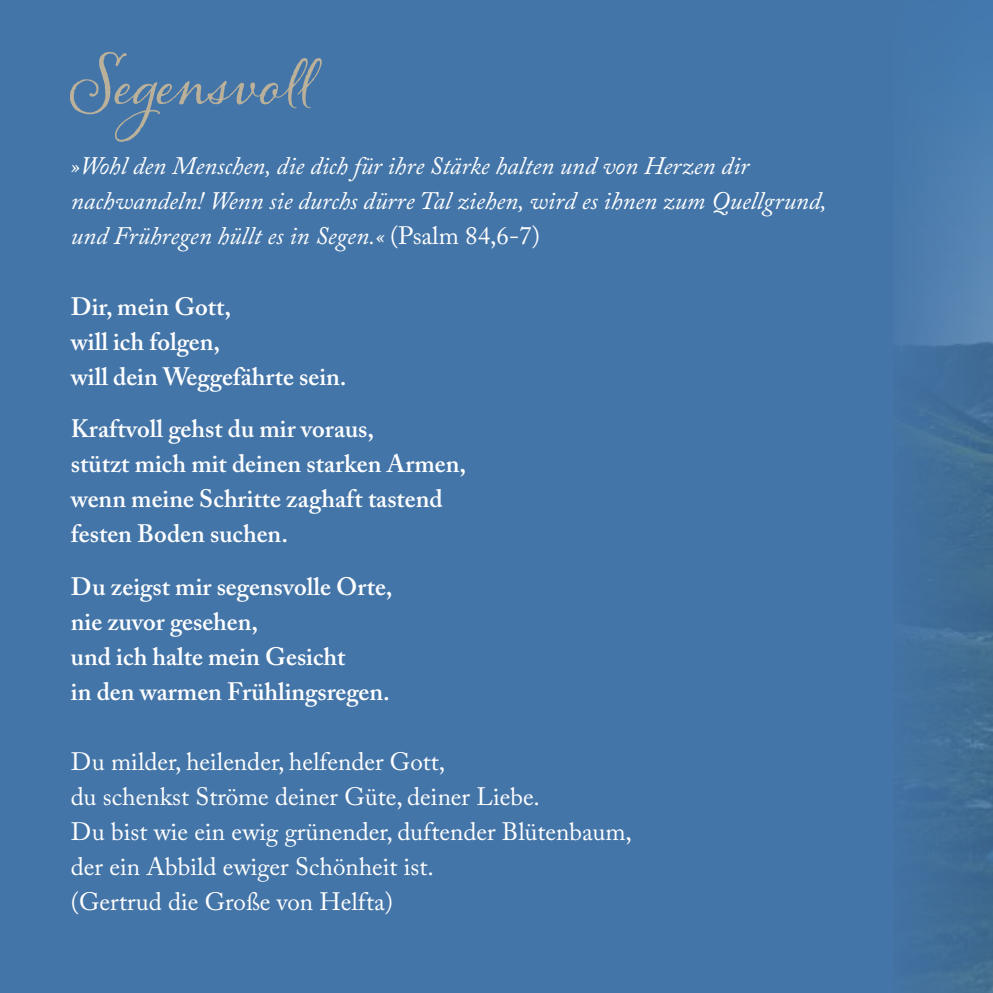
<style>
.page{position:relative;width:993px;height:993px;background:#fff}
.page>*{position:absolute;margin:0;border:0;box-sizing:border-box;transform-origin:0 0}
.t1{font:62.5px "Alana PRO";letter-spacing:.005em;color:#bbb19a}
.t2{font:600 25px/35px "Adobe Caslon Pro";color:#fff}
.t3{font:25px/35px "Adobe Caslon Pro";color:#fff}
.t4{font:italic 25px/35px "Adobe Caslon Pro";color:#fff}
.s1{font-style:normal}
</style>
<div class="page">
<div style="left:0;top:0;width:992px;height:992px;background:#4475a8"></div>
<img style="left:911px;top:120px;width:81px;height:872px">
<h1 class="t1" style="left:71px;top:57px;width:241px">Segensvoll</h1>
<p class="t4" style="left:71px;top:148px;width:757px">»Wohl den Menschen, die dich für ihre Stärke halten und von Herzen dir nachwandeln! Wenn sie durchs dürre Tal ziehen, wird es ihnen zum Quellgrund, und Frühregen hüllt es in Segen.« <span class="s1">(Psalm 84,6-7)</span></p>
<p class="t2" style="left:71px;top:288px;width:277px">Dir, mein Gott,<br>will ich folgen,<br>will dein Weggefährte sein.</p>
<p class="t2" style="left:71px;top:411px;width:396px">Kraftvoll gehst du mir voraus,<br>stützt mich mit deinen starken Armen, wenn meine Schritte zaghaft tastend festen Boden suchen.</p>
<p class="t2" style="left:71px;top:568px;width:323px">Du zeigst mir segensvolle Orte, nie zuvor gesehen,<br>und ich halte mein Gesicht<br>in den warmen Frühlingsregen.</p>
<p class="t3" style="left:71px;top:743px;width:562px">Du milder, heilender, helfender Gott,<br>du schenkst Ströme deiner Güte, deiner Liebe.<br>Du bist wie ein ewig grünender, duftender Blütenbaum, der ein Abbild ewiger Schönheit ist.<br>(Gertrud die Große von Helfta)</p>
</div>
